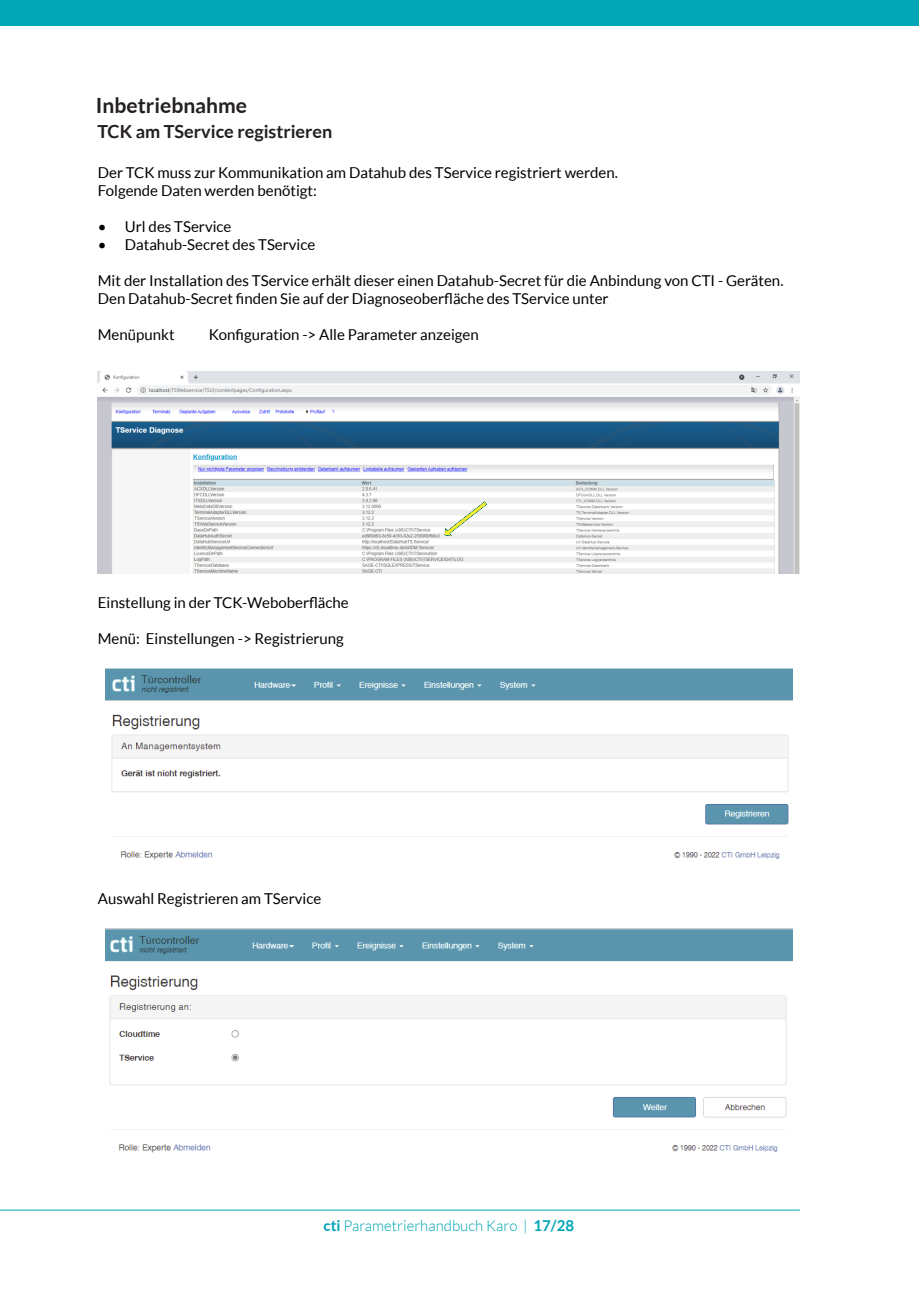
<style>
.page{position:relative;width:919px;height:1289px;background:#fff}
.page>*{position:absolute;margin:0;border:0;box-sizing:border-box;transform-origin:0 0}
.t1{font:700 21px "Lato";color:#231f20}
.t2{font:700 18px "Lato";color:#231f20}
.t3{font:15px/18px "Lato";color:#000002}
.t4{font:300 15px "Lato";color:#00a6b6}
.s1{font-weight:700}
</style>
<div class="page">
<div style="left:0;top:0;width:918px;height:26px;background:#00a6b6"></div>
<hr style="left:0;top:1209px;width:799px;height:1px;background:#00a6b6">
<img style="left:98px;top:372px;width:701px;height:202px">
<svg style="left:444px;top:501px;width:43px;height:35px"></svg>
<img style="left:106px;top:668px;width:686px;height:192px">
<img style="left:106px;top:928px;width:686px;height:225px">
<h1 class="t1" style="left:96px;top:96px;width:153px">Inbetriebnahme</h1>
<p class="t2" style="left:98px;top:123px;width:236px">TCK am TService registrieren</p>
<p class="t3" style="left:98px;top:164px;width:521px">Der TCK muss zur Kommunikation am Datahub des TService registriert werden.<br>Folgende Daten werden benötigt:</p>
<p class="t3" style="left:98px;top:218px;width:135px">• Url des TService</p>
<p class="t3" style="left:98px;top:236px;width:219px">• Datahub-Secret des TService</p>
<p class="t3" style="left:98px;top:272px;width:687px">Mit der Installation des TService erhält dieser einen Datahub-Secret für die Anbindung von CTI - Geräten.<br>Den Datahub-Secret finden Sie auf der Diagnoseoberfläche des TService unter</p>
<p class="t3" style="left:98px;top:326px;width:78px">Menüpunkt</p>
<p class="t3" style="left:209px;top:326px;width:271px">Konfiguration -&gt; Alle Parameter anzeigen</p>
<p class="t3" style="left:98px;top:594px;width:252px">Einstellung in der TCK-Weboberfläche</p>
<p class="t3" style="left:98px;top:630px;width:247px">Menü: Einstellungen -&gt; Registrierung</p>
<p class="t3" style="left:98px;top:890px;width:225px">Auswahl Registrieren am TService</p>
<p class="t4" style="left:323px;top:1219px;width:252px"><span class="s1">cti</span> Parametrierhandbuch Karo | <span class="s1">17/28</span></p>
</div>
